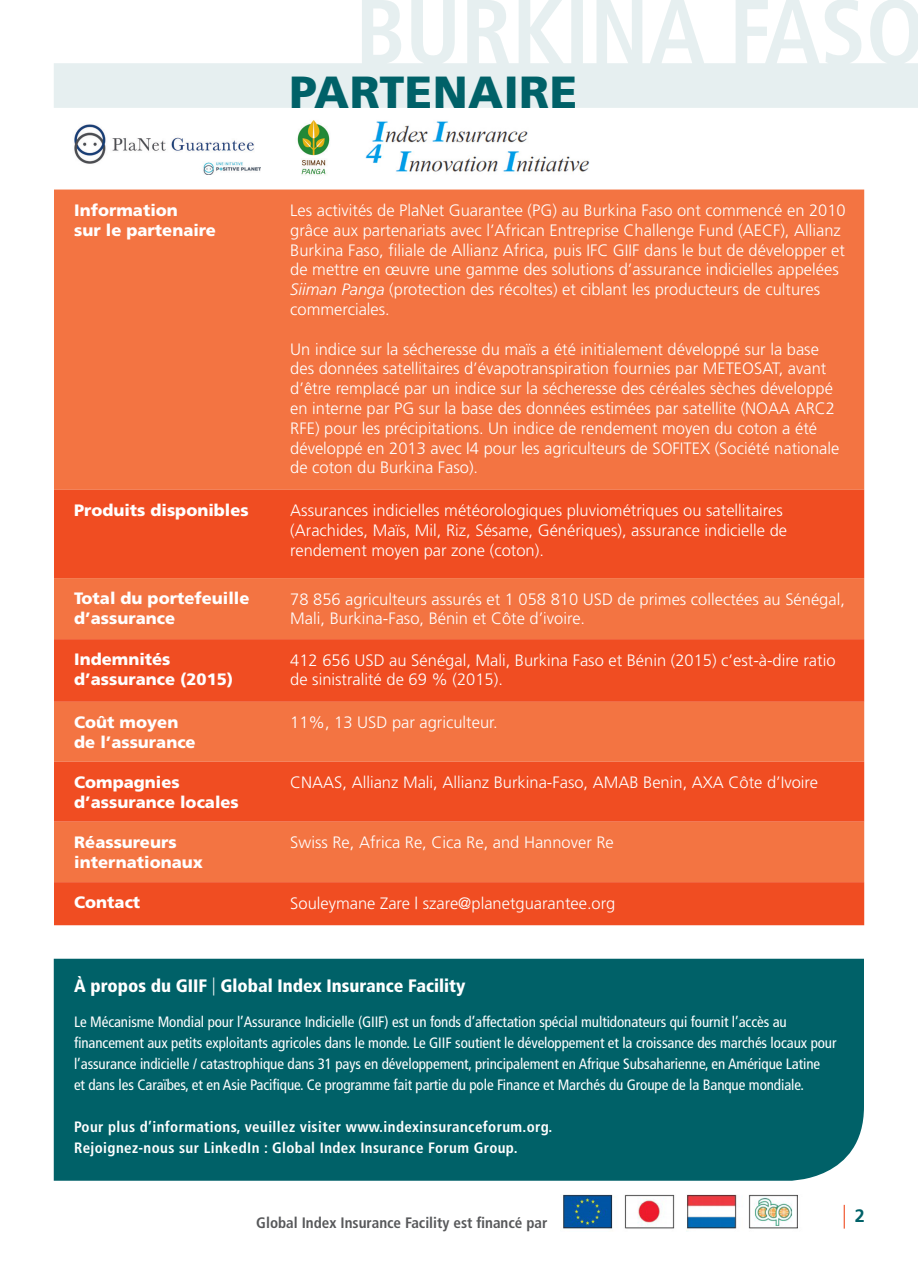
<style>
.page{position:relative;width:918px;height:1269px;background:#fff}
.page>*{position:absolute;margin:0;border:0;box-sizing:border-box;transform-origin:0 0}
.DescriptionHeaders{font:900 45px "Frutiger";letter-spacing:.01em;color:#006168}
.t1{font:900 condensed 18px "Frutiger LT Std";color:#fff}
.t2{font:700 18px "Frutiger LT Std";color:#006168}
.t3{font:300 16.5px/19.8px "Frutiger";color:#fff}
.t4{font:900 16.5px/19.8px "Frutiger";color:#fff}
.t5{font:700 condensed 15.15px "Frutiger LT Std";color:#57585a}
.t6{font:condensed 15px/21px "Frutiger LT Std";letter-spacing:-.005em;color:#fff}
.t7{font:700 condensed 15px/21px "Frutiger LT Std";letter-spacing:.025em;color:#fff}
.s1{font-style:italic}
.s2{font-weight:300}
</style>
<div class="page">
<img style="left:563px;top:1195px;width:235px;height:37px">
<svg style="left:844px;top:1205px;width:1px;height:24px"></svg>
<div style="left:54px;top:190px;width:810px;height:300px;background:#f37442"></div>
<svg style="left:54px;top:490px;width:810px;height:435px;background:#f15d2f"></svg>
<div style="left:54px;top:959px;width:810px;height:222px;background:#006168"></div>
<img style="left:74px;top:124px;width:186px;height:51px">
<img style="left:365px;top:121px;width:225px;height:51px">
<img style="left:297px;top:120px;width:33px;height:55px">
<svg style="left:54px;top:0;width:864px;height:108px;fill:#e6eff0"></svg>
<p class="DescriptionHeaders" style="left:290px;top:65px;width:289px">PARTENAIRE</p>
<p class="t4" style="left:74px;top:200px;width:143px">Information<br>sur le partenaire</p>
<p class="t3" style="left:290px;top:200px;width:557px">Les activités de PlaNet Guarantee (PG) au Burkina Faso ont commencé en 2010 grâce aux partenariats avec l’African Entreprise Challenge Fund (AECF), Allianz Burkina Faso, filiale de Allianz Africa, puis IFC GIIF dans le but de développer et de mettre en œuvre une gamme des solutions d’assurance indicielles appelées <span class="s1">Siiman Panga</span> (protection des récoltes) et ciblant les producteurs de cultures commerciales.</p>
<p class="t3" style="left:290px;top:339px;width:551px">Un indice sur la sécheresse du maïs a été initialement développé sur la base des données satellitaires d’évapotranspiration fournies par METEOSAT, avant d’être remplacé par un indice sur la sécheresse des céréales sèches développé en interne par PG sur la base des données estimées par satellite (NOAA ARC2<br>RFE) pour les précipitations. Un indice de rendement moyen du coton a été développé en 2013 avec I4 pour les agriculteurs de SOFITEX (Société nationale de coton du Burkina Faso).</p>
<p class="t4" style="left:74px;top:500px;width:176px">Produits disponibles</p>
<p class="t3" style="left:290px;top:501px;width:498px">Assurances indicielles météorologiques pluviométriques ou satellitaires (Arachides, Maïs, Mil, Riz, Sésame, Génériques), assurance indicielle de rendement moyen par zone (coton).</p>
<p class="t4" style="left:74px;top:589px;width:177px">Total du portefeuille d’assurance</p>
<p class="t3" style="left:290px;top:589px;width:556px">78 856 agriculteurs assurés et 1 058 810 USD de primes collectées au Sénégal,<br>Mali, Burkina-Faso, Bénin et Côte d’ivoire.</p>
<p class="t4" style="left:74px;top:650px;width:161px">Indemnités d’assurance (2015)</p>
<p class="t3" style="left:290px;top:650px;width:547px">412 656 USD au Sénégal, Mali, Burkina Faso et Bénin (2015) c’est-à-dire ratio de sinistralité de 69 % (2015).</p>
<p class="t4" style="left:74px;top:712px;width:123px">Coût moyen de l’assurance</p>
<p class="t3" style="left:290px;top:713px;width:209px">11%, 13 USD par agriculteur.</p>
<p class="t4" style="left:74px;top:772px;width:166px">Compagnies d’assurance locales</p>
<p class="t3" style="left:290px;top:773px;width:529px">CNAAS, Allianz Mali, Allianz Burkina-Faso, AMAB Benin, AXA Côte d’Ivoire</p>
<p class="t4" style="left:74px;top:832px;width:130px">Réassureurs internationaux</p>
<p class="t3" style="left:290px;top:832px;width:325px">Swiss Re, Africa Re, Cica Re, and Hannover Re</p>
<p class="t4" style="left:74px;top:893px;width:68px">Contact</p>
<p class="t3" style="left:290px;top:893px;width:327px">Souleymane Zare | szare@planetguarantee.org</p>
<p class="t1" style="left:74px;top:975px;width:393px">À propos du GIIF <span class="s2">|</span> Global Index Insurance Facility</p>
<p class="t6" style="left:74px;top:1011px;width:764px">Le Mécanisme Mondial pour l’Assurance Indicielle (GIIF) est un fonds d’affectation spécial multidonateurs qui fournit l’accès au financement aux petits exploitants agricoles dans le monde. Le GIIF soutient le développement et la croissance des marchés locaux pour l’assurance indicielle / catastrophique dans 31 pays en développement, principalement en Afrique Subsaharienne, en Amérique Latine<br>et dans les Caraïbes, et en Asie Pacifique. Ce programme fait partie du pole Finance et Marchés du Groupe de la Banque mondiale.</p>
<p class="t7" style="left:74px;top:1116px;width:480px">Pour plus d’informations, veuillez visiter www.indexinsuranceforum.org.<br>Rejoignez-nous sur LinkedIn : Global Index Insurance Forum Group.</p>
<p class="t5" style="left:256px;top:1214px;width:293px">Global Index Insurance Facility est financé par</p>
<p class="t2" style="left:855px;top:1206px;width:12px">2</p>
</div>
